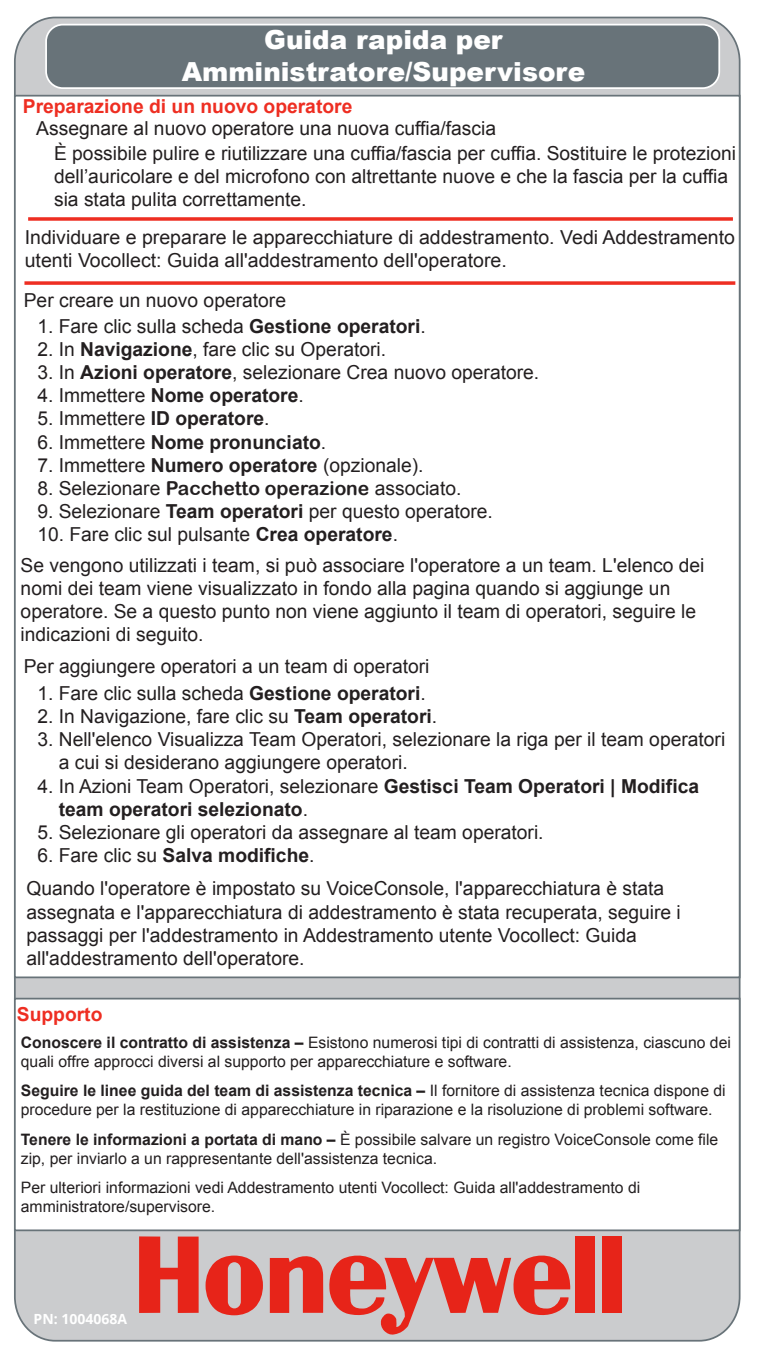
<style>
.page{position:relative;width:758px;height:1357px;background:#fff}
.page>*{position:absolute;margin:0;border:0;box-sizing:border-box;transform-origin:0 0}
.t1{font:900 26.25px/31.5px "Arial";color:#fff;text-align:center}
.t2{font:19.25px/23.1px "Arial";color:#231f20}
.t3{font:700 19.25px/23.1px "Arial";color:#231f20}
.t4{font:700 19.25px "Arial";color:#ee2e22}
.t5{font:15.75px/18.9px "Arial";color:#231f20}
.t6{font:700 14px "Open Sans";color:#fff}
.s1{font-weight:700}
.s2{font-weight:400}
.s3{font-family:"Arial Rounded MT Bold"}
</style>
<div class="page">
<div style="left:15px;top:17px;width:724px;height:1323px;background:#cbccce;border-radius:42px"></div>
<div style="left:14px;top:95px;width:726px;height:883px;background:#fff;border:2px solid #687379"></div>
<svg style="left:28px;top:217px;width:705px;height:4px;background:#ef473d"></svg>
<svg style="left:24px;top:281px;width:711px;height:4px;background:#f0473d"></svg>
<div style="left:14px;top:997px;width:726px;height:234px;background:#fff;border:2px solid #687379"></div>
<svg style="left:139px;top:1236px;width:60px;height:76px"></svg>
<svg style="left:270px;top:1255px;width:300px;height:79px"></svg>
<div style="left:576px;top:1236px;width:19px;height:76px;background:#e72419"></div>
<div style="left:603px;top:1236px;width:19px;height:76px;background:#e72419"></div>
<svg style="left:205px;top:1255px;width:58px;height:60px"></svg>
<div style="left:46px;top:25px;width:673px;height:63px;background:#687379;border-radius:17px"></div>
<div style="left:45px;top:24px;width:675px;height:65px;border:2px solid #fff;border-radius:17px"></div>
<h1 class="t1" style="left:182px;top:24px;width:405px">Guida rapida per<br>Amministratore/Supervisore</h1>
<p class="t4" style="left:23px;top:94px;width:331px">Preparazione di un nuovo operatore</p>
<p class="t2" style="left:54px;top:142px;width:683px">È possibile pulire e riutilizzare una cuffia/fascia per cuffia. Sostituire le protezioni dell’auricolare e del microfono con altrettante nuove e che la fascia per la cuffia sia stata pulita correttamente.</p>
<p class="t2" style="left:25px;top:226px;width:712px">Individuare e preparare le apparecchiature di addestramento. Vedi Addestramento utenti Vocollect: Guida all'addestramento dell'operatore.</p>
<p class="t2" style="left:24px;top:288px;width:264px">Per creare un nuovo operatore</p>
<p class="t2" style="left:37px;top:315px;width:390px">1. Fare clic sulla scheda <span class="s1">Gestione operatori</span>.</p>
<p class="t2" style="left:37px;top:338px;width:350px">2. In <span class="s1">Navigazione</span>, fare clic su Operatori.</p>
<p class="t2" style="left:37px;top:361px;width:503px">3. In <span class="s1">Azioni operatore</span>, selezionare Crea nuovo operatore.</p>
<p class="t3" style="left:37px;top:384px;width:268px"><span class="s2">4. Immettere</span> Nome operatore<span class="s2">.</span></p>
<p class="t2" style="left:37px;top:407px;width:234px">5. Immettere <span class="s1">ID operatore</span>.</p>
<p class="t3" style="left:37px;top:431px;width:290px"><span class="s2">6. Immettere</span> Nome pronunciato<span class="s2">.</span></p>
<p class="t2" style="left:37px;top:453px;width:388px">7. Immettere <span class="s1">Numero operatore</span> (opzionale).</p>
<p class="t2" style="left:37px;top:476px;width:425px">8. Selezionare <span class="s3">Pacchetto operazione</span> associato.</p>
<p class="t2" style="left:37px;top:499px;width:457px">9. Selezionare <span class="s1">Team operatori</span> per questo operatore.</p>
<p class="t2" style="left:21px;top:519px;width:685px;line-height:31px;text-indent:17px">10. Fare clic sul pulsante <span class="s1">Crea operatore</span>.<br>Se vengono utilizzati i team, si può associare l'operatore a un team. L'elenco dei</p>
<p class="t2" style="left:21px;top:577px;width:677px">nomi dei team viene visualizzato in fondo alla pagina quando si aggiunge un operatore. Se a questo punto non viene aggiunto il team di operatori, seguire le indicazioni di seguito.</p>
<p class="t2" style="left:36px;top:117px;width:461px">Assegnare al nuovo operatore una nuova cuffia/fascia</p>
<p class="t2" style="left:24px;top:655px;width:407px">Per aggiungere operatori a un team di operatori</p>
<p class="t2" style="left:37px;top:682px;width:390px">1. Fare clic sulla scheda <span class="s1">Gestione operatori</span>.</p>
<p class="t2" style="left:37px;top:705px;width:401px">2. In Navigazione, fare clic su <span class="s1">Team operatori</span>.</p>
<p class="t2" style="left:59px;top:728px;width:668px;text-indent:-21px">3. Nell'elenco Visualizza Team Operatori, selezionare la riga per il team operatori a cui si desiderano aggiungere operatori.</p>
<p class="t3" style="left:59px;top:774px;width:642px;text-indent:-21px"><span class="s2">4. In Azioni Team Operatori, selezionare</span> Gestisci Team Operatori | Modifica team operatori selezionato<span class="s2">.</span></p>
<p class="t2" style="left:37px;top:820px;width:508px">5. Selezionare gli operatori da assegnare al team operatori.</p>
<p class="t2" style="left:26px;top:838px;width:639px;line-height:33.6px;text-indent:11px">6. Fare clic su <span class="s1">Salva modifiche</span>.<br>Quando l'operatore è impostato su VoiceConsole, l'apparecchiatura è stata</p>
<p class="t2" style="left:26px;top:900px;width:656px">assegnata e l'apparecchiatura di addestramento è stata recuperata, seguire i passaggi per l'addestramento in Addestramento utente Vocollect: Guida all'addestramento dell'operatore.</p>
<p class="t4" style="left:17px;top:1000px;width:87px">Supporto</p>
<p class="t5" style="left:21px;top:1033px;width:711px"><span class="s1">Conoscere il contratto di assistenza –</span> Esistono numerosi tipi di contratti di assistenza, ciascuno dei quali offre approcci diversi al supporto per apparecchiature e software.</p>
<p class="t5" style="left:21px;top:1081px;width:706px"><span class="s1">Seguire le linee guida del team di assistenza tecnica –</span> Il fornitore di assistenza tecnica dispone di procedure per la restituzione di apparecchiature in riparazione e la risoluzione di problemi software.</p>
<p class="t5" style="left:21px;top:1129px;width:699px"><span class="s1">Tenere le informazioni a portata di mano –</span> È possibile salvare un registro VoiceConsole come file zip, per inviarlo a un rappresentante dell'assistenza tecnica.</p>
<p class="t5" style="left:21px;top:1178px;width:621px">Per ulteriori informazioni vedi Addestramento utenti Vocollect: Guida all'addestramento di amministratore/supervisore.</p>
<p class="t6" style="left:34px;top:1309px;width:95px">PN: 1004068A</p>
</div>
